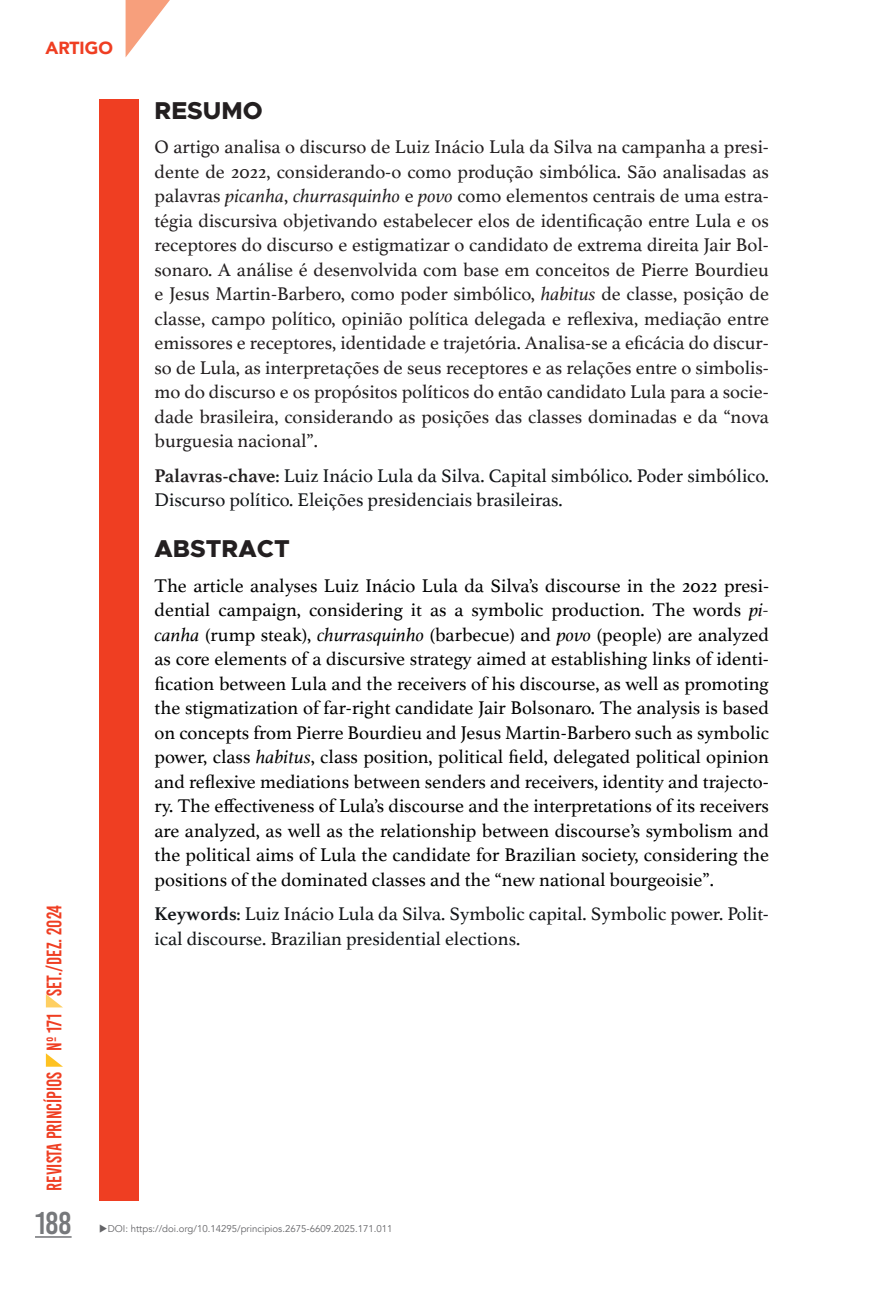
<style>
.page{position:relative;width:893px;height:1290px;background:#fff}
.page>*{position:absolute;margin:0;border:0;box-sizing:border-box;transform-origin:0 0}
.t1{font:31.5px "Bebas Kai";color:#76787b}
.t2{font:800 24.5px "Metropolis";color:#231f20}
.t3{font:21px "Bebas Kai";color:#ef3e22;scale:.9 1}
.t4{font:19.25px/24.5px "Athelas";color:#000001;text-align:justify}
.t5{font:19.25px/24.5px "Athelas";color:#231f20;text-align:justify}
.t6{font:19.25px/24.5px "Athelas";color:#131619}
.t7{font:900 17.5px "Avenir";color:#ef3e22}
.t8{font:9.8px "Avenir";color:#636366}
.s1{font-style:italic}
.s2{font-weight:700;color:#231f20}
.s3{font-weight:700}
</style>
<div class="page">
<hr style="left:35px;top:1236px;width:37px;height:2px;background:#76787b">
<svg style="left:46px;top:1053px;width:17px;height:14px"></svg>
<svg style="left:46px;top:994px;width:17px;height:13px"></svg>
<svg style="left:126px;top:0;width:44px;height:57px"></svg>
<div style="left:99px;top:99px;width:40px;height:1101px;background:#ef3e22"></div>
<p class="t7" style="left:45px;top:33px;width:69px">ARTIGO</p>
<p class="t3" style="left:43px;top:1191px;width:319px;rotate:-90deg">Revista Princípios nº 171 set./dez. 2024</p>
<p class="t2" style="left:155px;top:95px;width:110px">RESUMO</p>
<p class="t5" style="left:155px;top:134px;width:616px">O artigo analisa o discurso de Luiz Inácio Lula da Silva na campanha a presi&shy;dente de 2022, considerando-o como produção simbólica. São analisadas as palavras <span class="s1">picanha</span>, <span class="s1">churrasquinho</span> e <span class="s1">povo</span> como elementos centrais de uma estra&shy;tégia discursiva objetivando estabelecer elos de identificação entre Lula e os receptores do discurso e estigmatizar o candidato de extrema direita Jair Bol&shy;sonaro. A análise é desenvolvida com base em conceitos de Pierre Bourdieu e Jesus Martin-Barbero, como poder simbólico, <span class="s1">habitus</span> de classe, posição de classe, campo político, opinião política delegada e reflexiva, mediação entre emissores e receptores, identidade e trajetória. Analisa-se a eficácia do discur&shy;so de Lula, as interpretações de seus receptores e as relações entre o simbolis&shy;mo do discurso e os propósitos políticos do então candidato Lula para a socie&shy;dade brasileira, considerando as posições das classes dominadas e da “nova burguesia nacional”.</p>
<p class="t6" style="left:155px;top:462px;width:616px"><span class="s2">Palavras-chave</span>: Luiz Inácio Lula da Silva. Capital simbólico. Poder simbólico.<br>Discurso político. Eleições presidenciais brasileiras.</p>
<p class="t2" style="left:155px;top:533px;width:137px">ABSTRACT</p>
<p class="t4" style="left:155px;top:572px;width:616px">The article analyses Luiz Inácio Lula da Silva’s discourse in the 2022 presi&shy;dential campaign, considering it as a symbolic production. The words <span class="s1">pi&shy;canha</span> (rump steak), <span class="s1">churrasquinho</span> (barbecue) and <span class="s1">povo</span> (people) are analyzed as core elements of a discursive strategy aimed at establishing links of identi&shy;fication between Lula and the receivers of his discourse, as well as promoting the stigmatization of far-right candidate Jair Bolsonaro. The analysis is based on concepts from Pierre Bourdieu and Jesus Martin-Barbero such as symbolic power, class <span class="s1">habitus</span>, class position, political field, delegated political opinion and reflexive mediations between senders and receivers, identity and trajecto&shy;ry. The effectiveness of Lula’s discourse and the interpretations of its receivers are analyzed, as well as the relationship between discourse’s symbolism and the political aims of Lula the candidate for Brazilian society, considering the positions of the dominated classes and the “new national bourgeoisie”.</p>
<p class="t6" style="left:155px;top:901px;width:616px"><span class="s3">Keywords</span>: Luiz Inácio Lula da Silva. Symbolic capital. Symbolic power. Polit&shy;ical discourse. Brazilian presidential elections.</p>
<h1 class="t1" style="left:35px;top:1206px;width:38px">188</h1>
<p class="t8" style="left:99px;top:1223px;width:295px">◆DOI: https://doi.org/10.14295/principios.2675-6609.2025.171.011</p>
</div>
